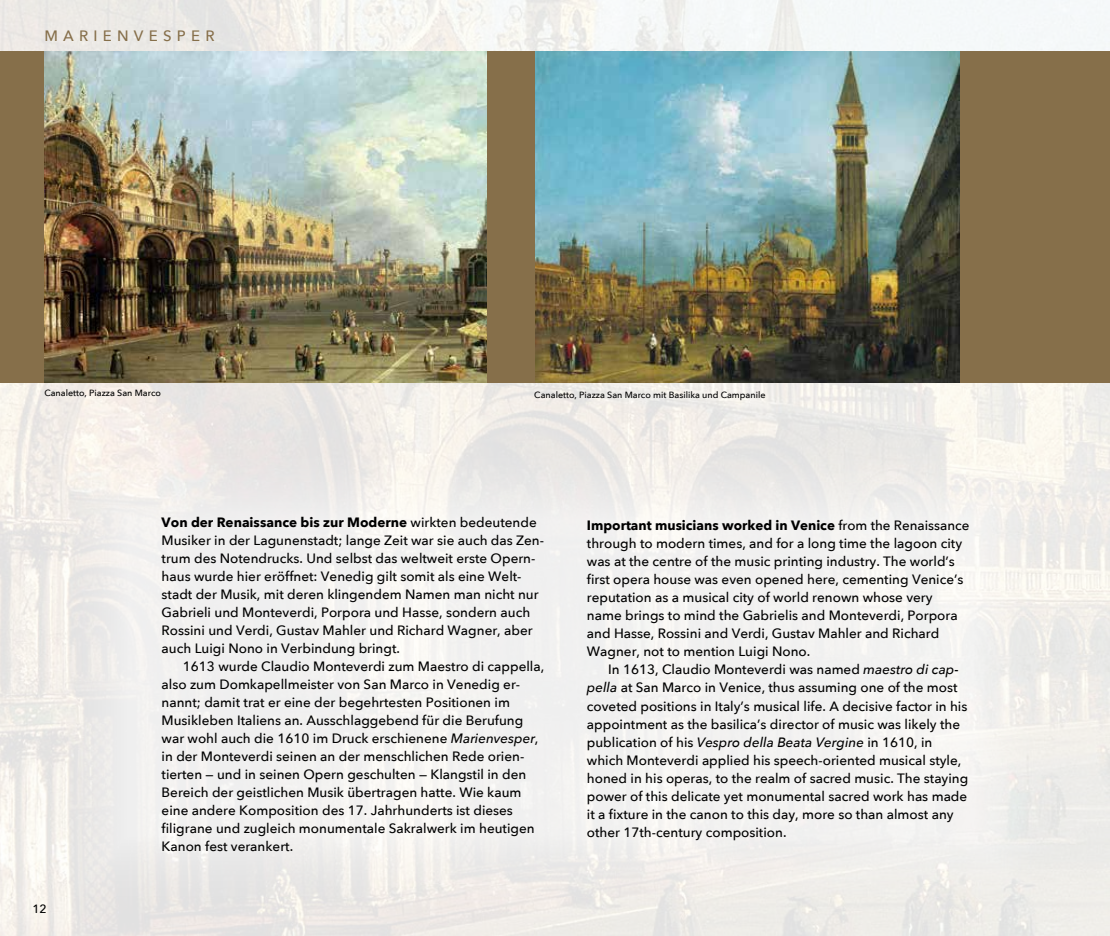
<style>
.page{position:relative;width:1110px;height:936px;background:#fff}
.page>*{position:absolute;margin:0;border:0;box-sizing:border-box;transform-origin:0 0}
.t1{font:500 15px "Avenir Next";letter-spacing:.35em;color:#866f4a}
.t2{font:500 13.5px/18px "Avenir Next";color:#000}
.t3{font:500 12px "Avenir Next";color:#000}
.t4{font:500 9px "Avenir Next";color:#000}
.s1{font-weight:700}
.s2{font-style:italic}
</style>
<div class="page">
<img style="left:0;top:0;width:1110px;height:935px">
<div style="left:44px;top:435px;width:1013px;height:484px;background:#f1f0ef"></div>
<div style="left:0;top:51px;width:1110px;height:332px;background:#866f4a"></div>
<img style="left:535px;top:51px;width:424px;height:332px">
<img style="left:45px;top:51px;width:442px;height:332px">
<p class="t1" style="left:44px;top:23px;width:172px">MARIENVESPER</p>
<p class="t4" style="left:44px;top:385px;width:118px">Canaletto, Piazza San Marco</p>
<p class="t4" style="left:534px;top:387px;width:233px">Canaletto, Piazza San Marco mit Basilika und Campanile</p>
<p class="t3" style="left:32px;top:898px;width:16px">12</p>
<p class="t2" style="left:162px;top:513px;width:384px"><span class="s1">Von der Renaissance bis zur Moderne</span> wirkten bedeutende Musiker in der Lagunenstadt; lange Zeit war sie auch das Zen&shy;trum des Notendrucks. Und selbst das weltweit erste Opern&shy;haus wurde hier eröffnet: Venedig gilt somit als eine Welt&shy;stadt der Musik, mit deren klingendem Namen man nicht nur Gabrieli und Monteverdi, Porpora und Hasse, sondern auch Rossini und Verdi, Gustav Mahler und Richard Wagner, aber auch Luigi Nono in Verbindung bringt.</p>
<p class="t2" style="left:162px;top:657px;width:384px;text-indent:21px">1613 wurde Claudio Monteverdi zum Maestro di cappella, also zum Domkapellmeister von San Marco in Venedig er&shy;nannt; damit trat er eine der begehrtesten Positionen im Musikleben Italiens an. Ausschlaggebend für die Berufung war wohl auch die 1610 im Druck erschienene <span class="s2">Marienvesper</span>, in der Monteverdi seinen an der menschlichen Rede orien&shy;tierten — und in seinen Opern geschulten — Klangstil in den Bereich der geistlichen Musik übertragen hatte. Wie kaum eine andere Komposition des 17. Jahrhunderts ist dieses filigrane und zugleich monumentale Sakralwerk im heutigen Kanon fest verankert.</p>
<p class="t2" style="left:587px;top:516px;width:384px"><span class="s1">Important musicians worked in Venice</span> from the Renaissance through to modern times, and for a long time the lagoon city was at the centre of the music printing industry. The world’s first opera house was even opened here, cementing Venice’s reputation as a musical city of world renown whose very name brings to mind the Gabrielis and Monteverdi, Porpora and Hasse, Rossini and Verdi, Gustav Mahler and Richard Wagner, not to mention Luigi Nono.</p>
<p class="t2" style="left:587px;top:660px;width:383px;text-indent:21px">In 1613, Claudio Monteverdi was named <span class="s2">maestro di cap&shy;pella</span> at San Marco in Venice, thus assuming one of the most coveted positions in Italy’s musical life. A decisive factor in his appointment as the basilica’s director of music was likely the publication of his <span class="s2">Vespro della Beata Vergine</span> in 1610, in which Monteverdi applied his speech-oriented musical style, honed in his operas, to the realm of sacred music. The staying power of this delicate yet monumental sacred work has made it a fixture in the canon to this day, more so than almost any other 17th-century composition.</p>
</div>
